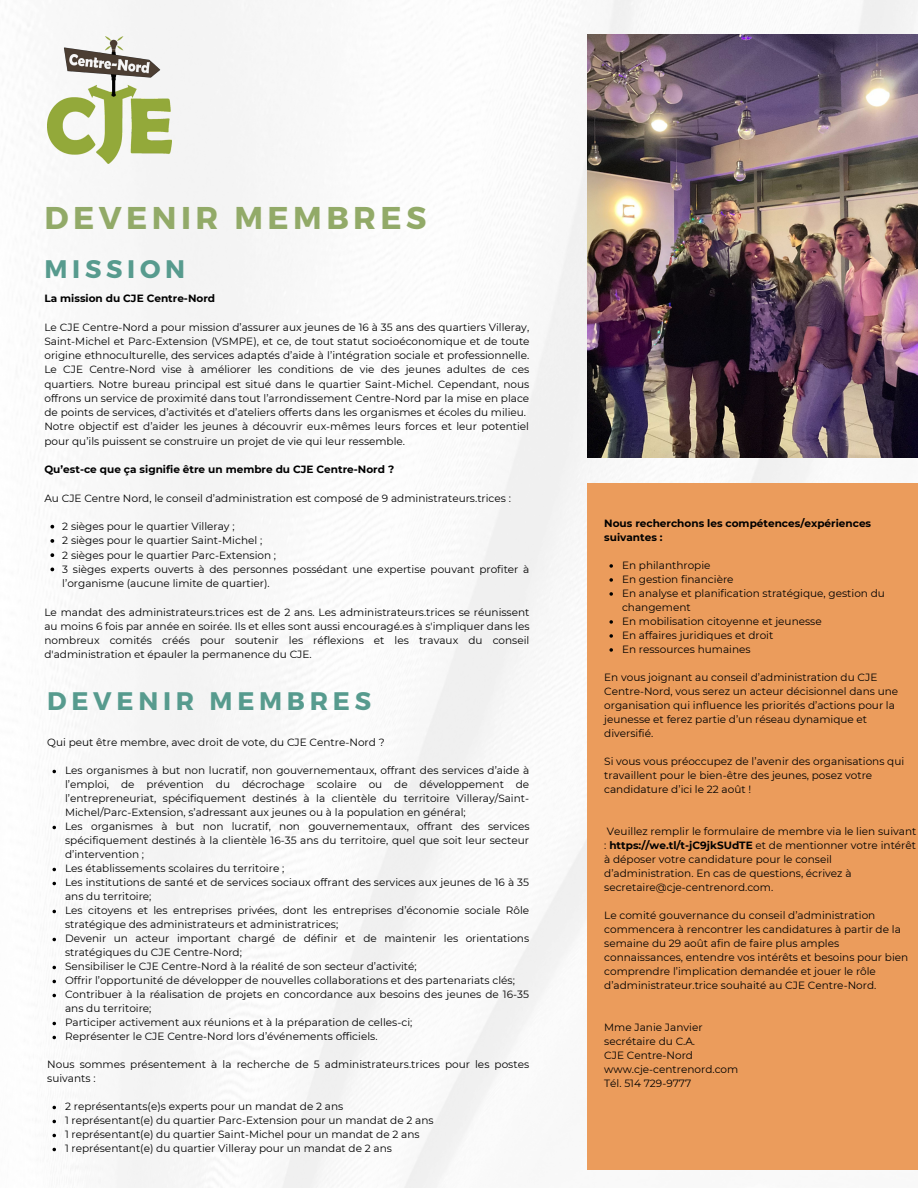
<style>
.page{position:relative;width:918px;height:1188px;background:#fff}
.page>*{position:absolute;margin:0;border:0;box-sizing:border-box;transform-origin:0 0}
.t1{font:700 31.5px "Montserrat";letter-spacing:.14em;color:#92aa68}
.t2{font:700 25.35px "Montserrat";letter-spacing:.185em;color:#579b8e}
.t3{font:10.5px/14px "Montserrat";color:#000}
.t4{font:700 10.5px/14px "Montserrat";color:#000}
.s1{font-weight:700}
</style>
<div class="page">
<img style="left:28px;top:0;width:890px;height:1188px">
<img style="left:587px;top:35px;width:331px;height:423px">
<div style="left:587px;top:483px;width:331px;height:686px;background:#eb9c5c"></div>
<img style="left:47px;top:36px;width:124px;height:127px">
<svg style="left:50px;top:525px;width:4px;height:4px"></svg>
<svg style="left:50px;top:539px;width:4px;height:4px"></svg>
<svg style="left:50px;top:553px;width:4px;height:4px"></svg>
<svg style="left:50px;top:568px;width:4px;height:3px"></svg>
<svg style="left:609px;top:564px;width:4px;height:4px"></svg>
<svg style="left:609px;top:578px;width:4px;height:4px"></svg>
<svg style="left:609px;top:592px;width:4px;height:4px"></svg>
<svg style="left:609px;top:620px;width:4px;height:4px"></svg>
<svg style="left:609px;top:634px;width:4px;height:4px"></svg>
<svg style="left:609px;top:648px;width:4px;height:4px"></svg>
<p class="t1" style="left:44px;top:197px;width:384px">DEVENIR MEMBRES</p>
<p class="t2" style="left:44px;top:253px;width:142px">MISSION</p>
<p class="t4" style="left:44px;top:291px;width:172px">La mission du CJE Centre-Nord</p>
<p class="t3" style="left:44px;top:320px;width:487px;text-align:justify">Le CJE Centre-Nord a pour mission d’assurer aux jeunes de 16 à 35 ans des quartiers Villeray, Saint-Michel et Parc-Extension (VSMPE), et ce, de tout statut socioéconomique et de toute origine ethnoculturelle, des services adaptés d’aide à l’intégration sociale et professionnelle.<br>Le CJE Centre-Nord vise à améliorer les conditions de vie des jeunes adultes de ces quartiers. Notre bureau principal est situé dans le quartier Saint-Michel. Cependant, nous offrons un service de proximité dans tout l’arrondissement Centre-Nord par la mise en place de points de services, d’activités et d’ateliers offerts dans les organismes et écoles du milieu.</p>
<p class="t3" style="left:44px;top:419px;width:486px">Notre objectif est d’aider les jeunes à découvrir eux-mêmes leurs forces et leur potentiel pour qu’ils puissent se construire un projet de vie qui leur ressemble.</p>
<p class="t4" style="left:44px;top:462px;width:351px">Qu’est-ce que ça signifie être un membre du CJE Centre-Nord ?</p>
<p class="t3" style="left:44px;top:491px;width:468px">Au CJE Centre Nord, le conseil d’administration est composé de 9 administrateurs.trices :</p>
<p class="t3" style="left:62px;top:519px;width:174px">2 sièges pour le quartier Villeray ;</p>
<p class="t3" style="left:62px;top:534px;width:201px">2 sièges pour le quartier Saint-Michel ;</p>
<p class="t3" style="left:62px;top:548px;width:215px">2 sièges pour le quartier Parc-Extension ;</p>
<p class="t3" style="left:62px;top:562px;width:469px">3 sièges experts ouverts à des personnes possédant une expertise pouvant profiter à l’organisme (aucune limite de quartier).</p>
<p class="t3" style="left:44px;top:605px;width:487px;text-align:justify">Le mandat des administrateurs.trices est de 2 ans. Les administrateurs.trices se réunissent au moins 6 fois par année en soirée. Ils et elles sont aussi encouragé.es à s'impliquer dans les nombreux comités créés pour soutenir les réflexions et les travaux du conseil d'administration et épauler la permanence du CJE.</p>
<p class="t2" style="left:47px;top:685px;width:325px">DEVENIR MEMBRES</p>
<p class="t3" style="left:47px;top:735px;width:339px">Qui peut être membre, avec droit de vote, du CJE Centre-Nord ?</p>
<p class="t3" style="left:65px;top:763px;width:466px;text-align:justify">Les organismes à but non lucratif, non gouvernementaux, offrant des services d’aide à l’emploi, de prévention du décrochage scolaire ou de développement de l’entrepreneuriat, spécifiquement destinés à la clientèle du territoire Villeray/Saint-Michel/Parc-Extension, s’adressant aux jeunes ou à la population en général;</p>
<p class="t3" style="left:65px;top:819px;width:466px;text-align:justify">Les organismes à but non lucratif, non gouvernementaux, offrant des services spécifiquement destinés à la clientèle 16-35 ans du territoire, quel que soit leur secteur d’intervention ;</p>
<p class="t3" style="left:65px;top:861px;width:221px">Les établissements scolaires du territoire ;</p>
<p class="t3" style="left:65px;top:875px;width:466px">Les institutions de santé et de services sociaux offrant des services aux jeunes de 16 à 35 ans du territoire;</p>
<p class="t3" style="left:65px;top:903px;width:466px">Les citoyens et les entreprises privées, dont les entreprises d’économie sociale Rôle stratégique des administrateurs et administratrices;</p>
<p class="t3" style="left:65px;top:931px;width:466px">Devenir un acteur important chargé de définir et de maintenir les orientations stratégiques du CJE Centre-Nord;</p>
<p class="t3" style="left:65px;top:959px;width:353px">Sensibiliser le CJE Centre-Nord à la réalité de son secteur d’activité;</p>
<p class="t3" style="left:65px;top:973px;width:451px">Offrir l’opportunité de développer de nouvelles collaborations et des partenariats clés;</p>
<p class="t3" style="left:65px;top:987px;width:465px">Contribuer à la réalisation de projets en concordance aux besoins des jeunes de 16-35 ans du territoire;</p>
<p class="t3" style="left:65px;top:1015px;width:349px">Participer activement aux réunions et à la préparation de celles-ci;</p>
<p class="t3" style="left:65px;top:1029px;width:314px">Représenter le CJE Centre-Nord lors d’événements officiels.</p>
<p class="t3" style="left:47px;top:1057px;width:483px">Nous sommes présentement à la recherche de 5 administrateurs.trices pour les postes suivants :</p>
<p class="t3" style="left:65px;top:1099px;width:280px">2 représentants(e)s experts pour un mandat de 2 ans</p>
<p class="t3" style="left:65px;top:1113px;width:370px">1 représentant(e) du quartier Parc-Extension pour un mandat de 2 ans</p>
<p class="t3" style="left:65px;top:1127px;width:356px">1 représentant(e) du quartier Saint-Michel pour un mandat de 2 ans</p>
<p class="t3" style="left:65px;top:1141px;width:328px">1 représentant(e) du quartier Villeray pour un mandat de 2 ans</p>
<p class="t4" style="left:604px;top:516px;width:269px">Nous recherchons les compétences/expériences suivantes :</p>
<p class="t3" style="left:622px;top:558px;width:90px">En philanthropie</p>
<p class="t3" style="left:622px;top:572px;width:113px">En gestion financière</p>
<p class="t3" style="left:622px;top:586px;width:264px">En analyse et planification stratégique, gestion du changement</p>
<p class="t3" style="left:622px;top:614px;width:201px">En mobilisation citoyenne et jeunesse</p>
<p class="t3" style="left:622px;top:628px;width:153px">En affaires juridiques et droit</p>
<p class="t3" style="left:622px;top:642px;width:130px">En ressources humaines</p>
<p class="t3" style="left:604px;top:670px;width:295px">En vous joignant au conseil d’administration du CJE Centre-Nord, vous serez un acteur décisionnel dans une organisation qui influence les priorités d’actions pour la jeunesse et ferez partie d’un réseau dynamique et diversifié.</p>
<p class="t3" style="left:604px;top:754px;width:302px">Si vous vous préoccupez de l’avenir des organisations qui travaillent pour le bien-être des jeunes, posez votre candidature d’ici le 22 août !</p>
<p class="t3" style="left:604px;top:824px;width:314px">Veuillez remplir le formulaire de membre via le lien suivant : <span class="s1">https://we.tl/t-jC9jkSUdTE</span> et de mentionner votre intérêt à déposer votre candidature pour le conseil d’administration. En cas de questions, écrivez à secretaire@cje-centrenord.com.</p>
<p class="t3" style="left:604px;top:908px;width:306px">Le comité gouvernance du conseil d’administration commencera à rencontrer les candidatures à partir de la semaine du 29 août afin de faire plus amples connaissances, entendre vos intérêts et besoins pour bien comprendre l’implication demandée et jouer le rôle d’administrateur.trice souhaité au CJE Centre-Nord.</p>
<p class="t3" style="left:604px;top:1020px;width:100px">Mme Janie Janvier</p>
<p class="t3" style="left:604px;top:1034px;width:92px">secrétaire du C.A.</p>
<p class="t3" style="left:604px;top:1048px;width:90px">CJE Centre-Nord</p>
<p class="t3" style="left:604px;top:1062px;width:136px">www.cje-centrenord.com</p>
<p class="t3" style="left:604px;top:1076px;width:89px">Tél. 514 729-9777</p>
</div>
